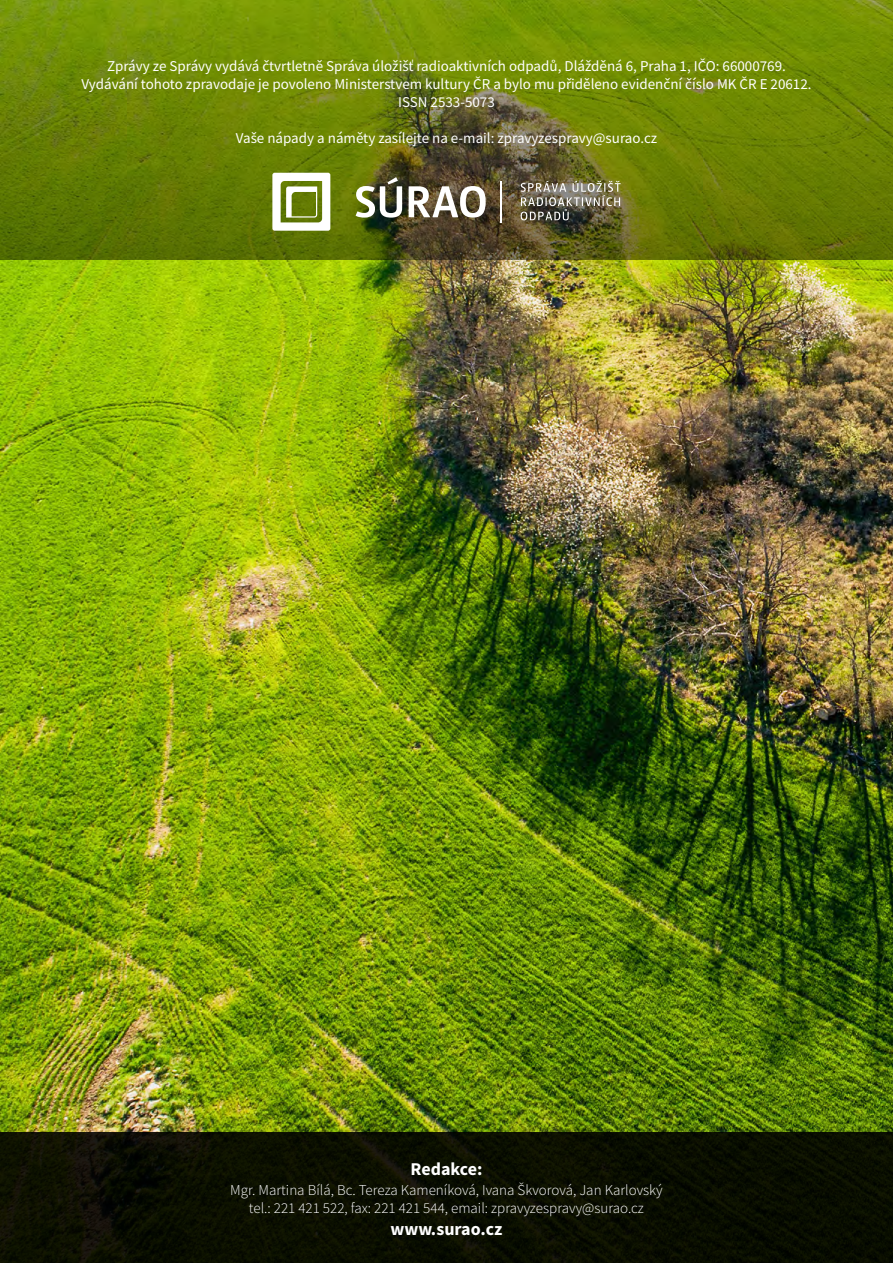
<style>
.page{position:relative;width:893px;height:1263px;background:#fff}
.page>*{position:absolute;margin:0;border:0;box-sizing:border-box;transform-origin:0 0}
.t1{font:700 18px "Source Sans Pro";color:#fff}
.t2{font:15px/18px "Source Sans Pro";color:#fff;text-align:center}
.t3{font:300 15px/18px "Source Sans Pro";color:#fff;text-align:center}
</style>
<div class="page">
<img style="left:0;top:259px;width:893px;height:873px">
<svg style="left:0;top:0;width:893px;height:259px;background:#687d09"></svg>
<div style="left:0;top:1132px;width:893px;height:131px;background:#0b0f00"></div>
<svg style="left:356px;top:177px;width:46px;height:41px"></svg>
<svg style="left:409px;top:186px;width:77px;height:32px"></svg>
<img style="left:521px;top:181px;width:100px;height:39px">
<hr style="left:501px;top:181px;width:1px;height:42px;background:#fff">
<svg style="left:272px;top:173px;width:58px;height:58px"></svg>
<p class="t2" style="left:81px;top:57px;width:732px">Zprávy ze Správy vydává čtvrtletně Správa úložišť radioaktivních odpadů, Dlážděná 6, Praha 1, IČO: 66000769.<br>Vydávání tohoto zpravodaje je povoleno Ministerstvem kultury ČR a bylo mu přiděleno evidenční číslo MK ČR E 20612.<br>ISSN 2533-5073</p>
<p class="t2" style="left:236px;top:129px;width:423px">Vaše nápady a náměty zasílejte na e-mail: zpravyzespravy@surao.cz</p>
<p class="t1" style="left:410px;top:1157px;width:73px">Redakce:</p>
<p class="t3" style="left:230px;top:1181px;width:434px">Mgr. Martina Bílá, Bc. Tereza Kameníková, Ivana Škvorová, Jan Karlovský tel.: 221 421 522, fax: 221 421 544, email: zpravyzespravy@surao.cz</p>
<p class="t1" style="left:391px;top:1217px;width:113px">www.surao.cz</p>
</div>
